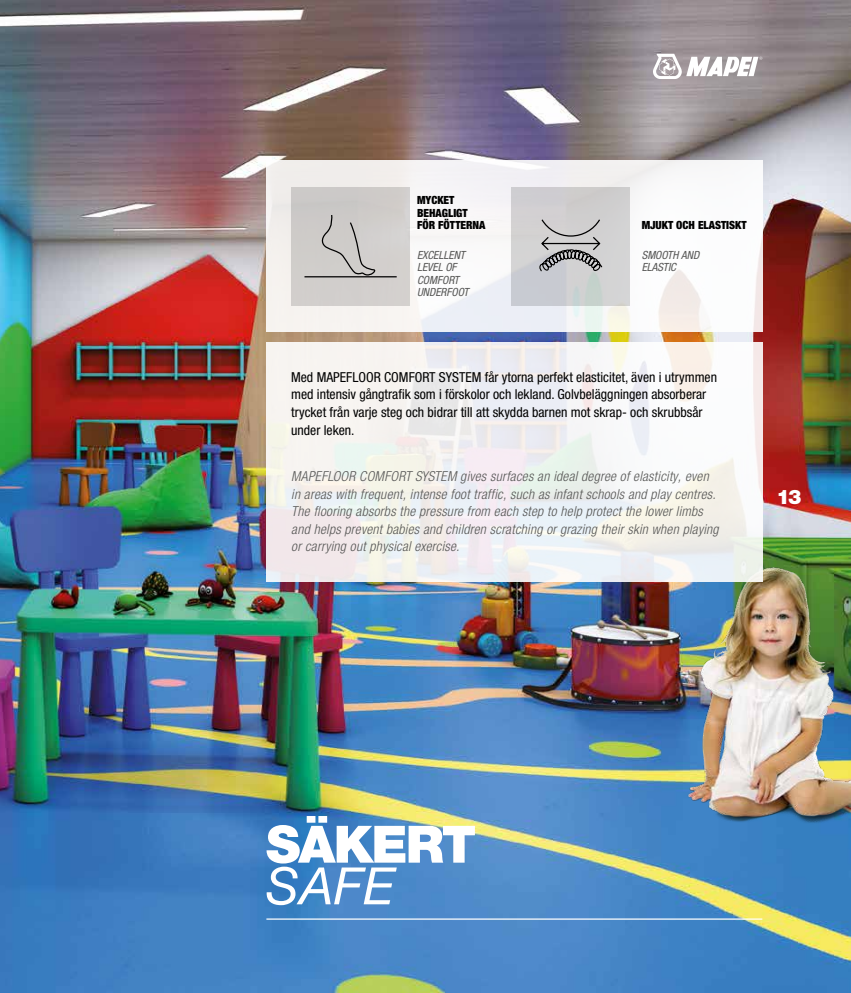
<style>
.page{position:relative;width:851px;height:993px;background:#fff}
.page>*{position:absolute;margin:0;border:0;box-sizing:border-box;transform-origin:0 0}
.t1{font:900 51.5px "Helvetica Neue LTW1 G";letter-spacing:-.04em;color:#fff}
.t2{font:italic 51.5px "Helvetica Neue LTW1 G";color:#fff}
.t3{font:900 20px "Helvetica Neue LTW1 G";color:#fff}
.t4{font:italic 300 condensed 13.75px/17.5px "Helvetica Neue LTW1 G";letter-spacing:.02em;color:#575756}
.t5{font:condensed 13.75px/17.5px "Helvetica Neue LTW1 G";color:#000}
.t6{font:italic condensed 11.25px/12.5px "Helvetica Neue LTW1 G";color:#575756}
.t7{font:900 condensed 11.25px/12.5px "Helvetica Neue LTW1 G";color:#000}
</style>
<div class="page">
<img style="left:0;top:0;width:850px;height:992px">
<svg style="left:653px;top:54px;width:109px;height:25px"></svg>
<svg style="left:266px;top:159px;width:496px;height:172px;fill:#f8f6f7"></svg>
<div style="left:291px;top:187px;width:119px;height:118px;background:#d1cecb"></div>
<div style="left:511px;top:187px;width:119px;height:118px;background:#d0d0d2"></div>
<hr style="left:266px;top:918px;width:496px;height:1px;background:#fff">
<hr style="left:304px;top:276px;width:92px;height:1px;background:#000">
<svg style="left:321px;top:215px;width:55px;height:61px"></svg>
<svg style="left:539px;top:219px;width:64px;height:53px"></svg>
<img style="left:675px;top:545px;width:175px;height:295px">
<div style="left:266px;top:341px;width:496px;height:240px;background:linear-gradient(to right,#f1eeed,#f4f5f5)"></div>
<p class="t7" style="left:417px;top:194px;width:70px">MYCKET<br>BEHAGLIGT<br>FÖR FÖTTERNA</p>
<p class="t6" style="left:417px;top:248px;width:53px">EXCELLENT<br>LEVEL OF<br>COMFORT<br>UNDERFOOT</p>
<p class="t7" style="left:641px;top:219px;width:106px">MJUKT OCH ELASTISKT</p>
<p class="t6" style="left:641px;top:248px;width:59px">SMOOTH AND<br>ELASTIC</p>
<p class="t5" style="left:291px;top:368px;width:427px">Med MAPEFLOOR COMFORT SYSTEM får ytorna perfekt elasticitet, även i utrymmen med intensiv gångtrafik som i förskolor och lekland. Golvbeläggningen absorberar trycket från varje steg och bidrar till att skydda barnen mot skrap- och skrubbsår under leken.</p>
<p class="t4" style="left:291px;top:467px;width:429px">MAPEFLOOR COMFORT SYSTEM gives surfaces an ideal degree of elasticity, even in areas with frequent, intense foot traffic, such as infant schools and play centres.<br>The flooring absorbs the pressure from each step to help protect the lower limbs and helps prevent babies and children scratching or grazing their skin when playing or carrying out physical exercise.</p>
<h2 class="t3" style="left:776px;top:484px;width:27px">13</h2>
<h1 class="t1" style="left:266px;top:813px;width:212px">SÄKERT</h1>
<h1 class="t2" style="left:266px;top:853px;width:130px">SAFE</h1>
</div>
